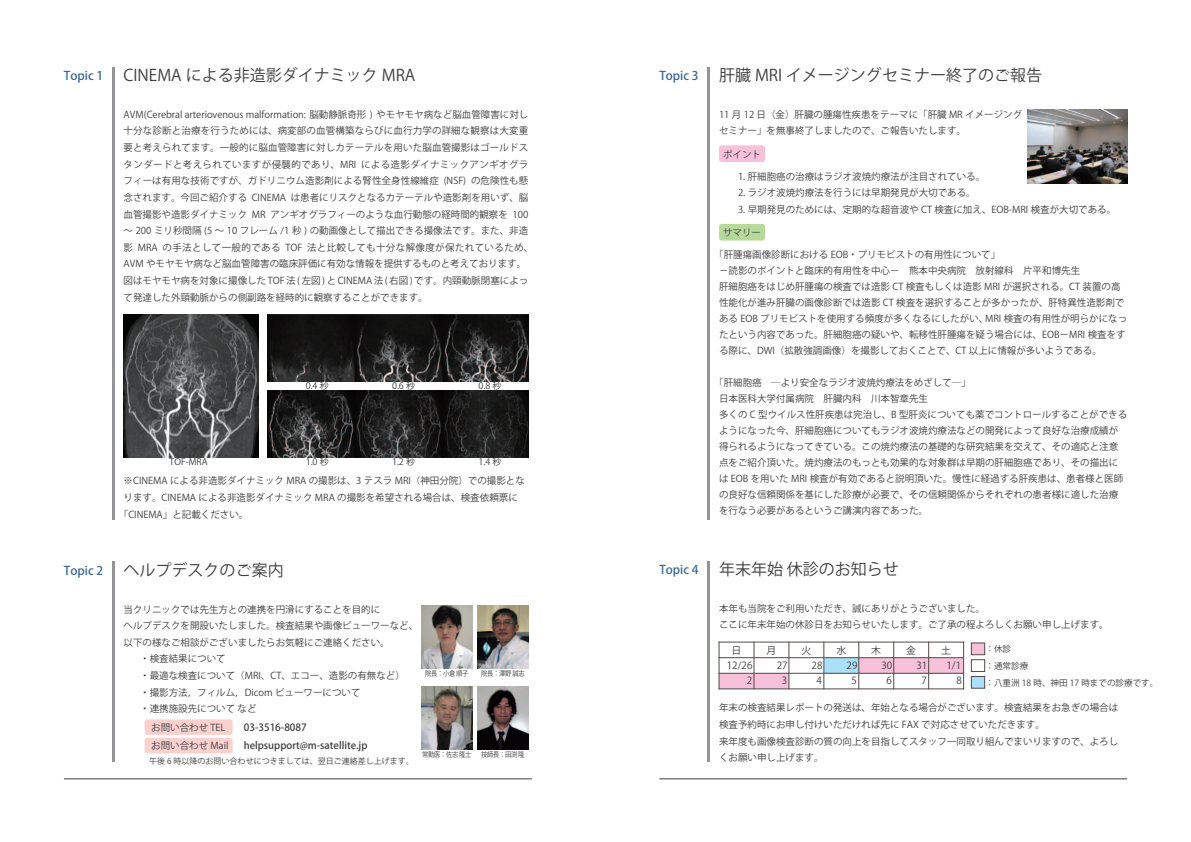
<style>
.page{position:relative;width:1191px;height:842px;background:#fff}
.page>*{position:absolute;margin:0;border:0;box-sizing:border-box;transform-origin:0 0}
.t1{font:16px "Koz Go Pro";color:#3e3e3f}
.t2{font:500 12px "Koz Go Pro";color:#3b6995}
.t3{font:500 10px "Koz Go Pro";color:#3e3e3f}
.t4{font:9.9px "Koz Go Pro";letter-spacing:.005em;color:#3e3e3f}
.t5{font:9.5px/16.6px "Koz Go Pro";color:#3e3e3f}
.t6{font:9px "Koz Go Pro";color:#3e3e3f}
.t7{font:8.6px "Koz Go Pro";color:#3e3e3f}
.t8{font:8px "Koz Go Pro";color:#3e3e3f}
.t9{font:7px "Koz Go Pro";letter-spacing:-.05em;color:#3e3e3f;scale:.9 1}
</style>
<div class="page">
<hr style="left:64px;top:778px;width:468px;height:1px;background:#3e3e3f">
<hr style="left:659px;top:778px;width:468px;height:1px;background:#3e3e3f">
<hr style="left:707px;top:67px;width:3px;height:17px;background:#939498">
<hr style="left:707px;top:578px;width:3px;height:184px;background:#939498">
<hr style="left:707px;top:84px;width:3px;height:436px;background:#939498">
<hr style="left:112px;top:84px;width:2px;height:436px;background:#939498">
<svg style="left:112px;top:67px;width:2px;height:17px"></svg>
<hr style="left:112px;top:579px;width:2px;height:183px;background:#939498">
<hr style="left:707px;top:561px;width:3px;height:17px;background:#939498">
<svg style="left:112px;top:562px;width:2px;height:17px"></svg>
<img style="left:124px;top:314px;width:135px;height:143px">
<img style="left:268px;top:314px;width:260px;height:67px">
<img style="left:268px;top:391px;width:260px;height:66px">
<div style="left:145px;top:719px;width:88px;height:16px;background:#fbd1d0;border-radius:3px"></div>
<div style="left:145px;top:738px;width:88px;height:15px;background:#fbd1d0;border-radius:3px"></div>
<div style="left:824px;top:658px;width:34px;height:15px;background:#aae0f9"></div>
<div style="left:719px;top:673px;width:70px;height:15px;background:#f7c1d9"></div>
<div style="left:858px;top:658px;width:105px;height:15px;background:#f7c1d9"></div>
<hr style="left:719px;top:642px;width:1px;height:47px;background:#524a47">
<hr style="left:753px;top:642px;width:1px;height:47px;background:#524a47">
<hr style="left:788px;top:642px;width:1px;height:47px;background:#524a47">
<hr style="left:823px;top:642px;width:1px;height:47px;background:#524a47">
<hr style="left:858px;top:642px;width:1px;height:47px;background:#524a47">
<hr style="left:893px;top:642px;width:1px;height:47px;background:#524a47">
<hr style="left:928px;top:642px;width:1px;height:47px;background:#524a47">
<hr style="left:963px;top:642px;width:1px;height:47px;background:#524a47">
<hr style="left:719px;top:642px;width:244px;height:1px;background:#524a47">
<hr style="left:719px;top:657px;width:244px;height:1px;background:#524a47">
<hr style="left:719px;top:673px;width:244px;height:1px;background:#524a47">
<hr style="left:719px;top:689px;width:244px;height:1px;background:#524a47">
<div style="left:971px;top:643px;width:14px;height:12px;background:#f7c1d9;border:1px solid #524a47"></div>
<div style="left:971px;top:659px;width:14px;height:13px;border:1px solid #524a47"></div>
<div style="left:971px;top:676px;width:14px;height:12px;background:#aae0f9;border:1px solid #524a47"></div>
<div style="left:719px;top:224px;width:46px;height:17px;background:#b6da9b;border-radius:3px"></div>
<div style="left:719px;top:145px;width:46px;height:17px;background:#f7c1d9;border-radius:3px"></div>
<img style="left:1028px;top:109px;width:99px;height:75px">
<img style="left:421px;top:605px;width:51px;height:64px">
<img style="left:477px;top:605px;width:51px;height:64px">
<img style="left:421px;top:686px;width:51px;height:64px">
<img style="left:477px;top:686px;width:51px;height:64px">
<p class="t2" style="left:64px;top:68px;width:41px">Topic 1</p>
<h1 class="t1" style="left:124px;top:65px;width:293px">CINEMA による非造影ダイナミック MRA</h1>
<p class="t5" style="left:124px;top:106px;width:411px">AVM(Cerebral arteriovenous malformation: 脳動静脈奇形 ) やモヤモヤ病など脳血管障害に対し十分な診断と治療を行うためには、病変部の血管構築ならびに血行力学の詳細な観察は大変重要と考えられてます。一般的に脳血管障害に対しカテーテルを用いた脳血管撮影はゴールドスタンダードと考えられていますが侵襲的であり、MRI による造影ダイナミックアンギオグラフィーは有用な技術ですが、ガドリニウム造影剤による腎性全身性線維症 (NSF) の危険性も懸念されます。今回ご紹介する CINEMA は患者にリスクとなるカテーテルや造影剤を用いず、脳血管撮影や造影ダイナミック MR アンギオグラフィーのような血行動態の経時間的観察を 100～ 200 ミリ秒間隔 (5 ～ 10 フレーム /1 秒 ) の動画像として描出できる撮像法です。また、非造影 MRA の手法として一般的である TOF 法と比較しても十分な解像度が保たれているため、AVM やモヤモヤ病など脳血管障害の臨床評価に有効な情報を提供するものと考えております。図はモヤモヤ病を対象に撮像した TOF 法 ( 左図 ) と CINEMA 法 ( 右図 ) です。内頸動脈閉塞によって発達した外頸動脈からの側副路を経時的に観察することができます。</p>
<p class="t6" style="left:306px;top:380px;width:25px">0.4 秒</p>
<p class="t6" style="left:392px;top:380px;width:25px">0.6 秒</p>
<p class="t6" style="left:478px;top:380px;width:25px">0.8 秒</p>
<p class="t6" style="left:306px;top:456px;width:25px">1.0 秒</p>
<p class="t6" style="left:392px;top:456px;width:25px">1.2 秒</p>
<p class="t6" style="left:478px;top:456px;width:25px">1.4 秒</p>
<p class="t5" style="left:124px;top:473px;width:403px">※CINEMA による非造影ダイナミック MRA の撮影は、3 テスラ MRI（神田分院）での撮影とな</p>
<p class="t5" style="left:124px;top:489px;width:396px">ります。CINEMA による非造影ダイナミック MRA の撮影を希望される場合は、検査依頼票に</p>
<p class="t5" style="left:119px;top:506px;width:131px">「CINEMA」と記載ください。</p>
<p class="t6" style="left:170px;top:456px;width:40px">TOF-MRA</p>
<p class="t2" style="left:659px;top:68px;width:41px">Topic 3</p>
<h1 class="t1" style="left:719px;top:65px;width:324px">肝臓 MRI イメージングセミナー終了のご報告</h1>
<p class="t5" style="left:719px;top:106px;width:305px">11 月 12 日（金）肝臓の腫瘍性疾患をテーマに「肝臓 MR イメージングセミナー」を無事終了しましたので、ご報告いたします。</p>
<p class="t5" style="left:723px;top:146px;width:39px">ポイント</p>
<p class="t5" style="left:719px;top:168px;width:399px">　　1. 肝細胞癌の治療はラジオ波焼灼療法が注目されている。<br>　　2. ラジオ波焼灼療法を行うには早期発見が大切である。<br>　　3. 早期発見のためには、定期的な超音波や CT 検査に加え、EOB-MRI 検査が大切である。</p>
<p class="t5" style="left:723px;top:225px;width:39px">サマリー</p>
<p class="t5" style="left:719px;top:247px;width:410px;line-height:16px;text-indent:-5px">「肝腫瘍画像診断における EOB・プリモビストの有用性について」<br>－読影のポイントと臨床的有用性を中心－　熊本中央病院　放射線科　片平和博先生<br>肝細胞癌をはじめ肝腫瘍の検査では造影 CT 検査もしくは造影 MRI が選択される。CT 装置の高性能化が進み肝臓の画像診断では造影 CT 検査を選択することが多かったが、肝特異性造影剤である EOB プリモビストを使用する頻度が多くなるにしたがい、MRI 検査の有用性が明らかになったという内容であった。肝細胞癌の疑いや、転移性肝腫瘍を疑う場合には、EOB－MRI 検査をする際に、DWI（拡散強調画像）を撮影しておくことで、CT 以上に情報が多いようである。</p>
<p class="t5" style="left:719px;top:375px;width:410px;line-height:16px;text-indent:-5px">「肝細胞癌　―より安全なラジオ波焼灼療法をめざして―」<br>日本医科大学付属病院　肝臓内科　川本智章先生<br>多くの C 型ウイルス性肝疾患は完治し、B 型肝炎についても薬でコントロールすることができるようになった今、肝細胞癌についてもラジオ波焼灼療法などの開発によって良好な治療成績が得られるようになってきている。この焼灼療法の基礎的な研究結果を交えて、その適応と注意点をご紹介頂いた。焼灼療法のもっとも効果的な対象群は早期の肝細胞癌であり、その描出には EOB を用いた MRI 検査が有効であると説明頂いた。慢性に経過する肝疾患は、患者様と医師の良好な信頼関係を基にした診療が必要で、その信頼関係からそれぞれの患者様に適した治療を行なう必要があるというご講演内容であった。</p>
<p class="t2" style="left:64px;top:563px;width:41px">Topic 2</p>
<h1 class="t1" style="left:124px;top:560px;width:162px">ヘルプデスクのご案内</h1>
<p class="t2" style="left:659px;top:562px;width:41px">Topic 4</p>
<h1 class="t1" style="left:719px;top:559px;width:181px">年末年始 休診のお知らせ</h1>
<p class="t5" style="left:124px;top:601px;width:296px">当クリニックでは先生方との連携を円滑にすることを目的に<br>ヘルプデスクを開設いたしました。検査結果や画像ビューワーなど、以下の様なご相談がございましたらお気軽にご連絡ください。<br>　　・検査結果について<br>　　・最適な検査について（MRI、CT、エコー、造影の有無など）<br>　　・撮影方法，フィルム，Dicom ビューワーについて<br>　　・連携施設先について など</p>
<p class="t5" style="left:151px;top:720px;width:76px">お問い合わせ TEL</p>
<p class="t3" style="left:244px;top:721px;width:65px">03-3516-8087</p>
<p class="t5" style="left:151px;top:738px;width:79px">お問い合わせ Mail</p>
<p class="t3" style="left:244px;top:739px;width:125px">helpsupport@m-satellite.jp</p>
<p class="t8" style="left:149px;top:756px;width:266px">午後 6 時以降のお問い合わせにつきましては、翌日ご連絡差し上げます。</p>
<p class="t9" style="left:425px;top:668px;width:50px">院長：小倉 順子</p>
<p class="t9" style="left:481px;top:668px;width:50px">院長：澤野 誠志</p>
<p class="t9" style="left:422px;top:749px;width:56px">常勤医：佐志 隆士</p>
<p class="t9" style="left:481px;top:749px;width:50px">技師長：田渕 隆</p>
<p class="t5" style="left:719px;top:600px;width:391px">本年も当院をご利用いただき、誠にありがとうございました。<br>ここに年末年始の休診日をお知らせいたします。ご了承の程よろしくお願い申し上げます。</p>
<p class="t4" style="left:731px;top:644px;width:11px">日</p>
<p class="t4" style="left:766px;top:644px;width:11px">月</p>
<p class="t4" style="left:801px;top:644px;width:11px">火</p>
<p class="t4" style="left:836px;top:644px;width:11px">水</p>
<p class="t4" style="left:871px;top:644px;width:11px">木</p>
<p class="t4" style="left:906px;top:644px;width:11px">金</p>
<p class="t4" style="left:941px;top:644px;width:11px">土</p>
<p class="t4" style="left:726px;top:659px;width:27px">12/26</p>
<p class="t4" style="left:776px;top:659px;width:12px">27</p>
<p class="t4" style="left:811px;top:659px;width:12px">28</p>
<p class="t4" style="left:846px;top:659px;width:12px">29</p>
<p class="t4" style="left:881px;top:659px;width:12px">30</p>
<p class="t4" style="left:916px;top:659px;width:12px">31</p>
<p class="t4" style="left:946px;top:659px;width:16px">1/1</p>
<p class="t4" style="left:746px;top:674px;width:7px">2</p>
<p class="t4" style="left:781px;top:674px;width:7px">3</p>
<p class="t4" style="left:816px;top:674px;width:7px">4</p>
<p class="t4" style="left:851px;top:674px;width:7px">5</p>
<p class="t4" style="left:886px;top:674px;width:7px">6</p>
<p class="t4" style="left:921px;top:674px;width:7px">7</p>
<p class="t4" style="left:956px;top:674px;width:7px">8</p>
<p class="t7" style="left:985px;top:643px;width:27px">：休診</p>
<p class="t7" style="left:985px;top:677px;width:174px">：八重洲 18 時、神田 17 時までの診療です。</p>
<p class="t7" style="left:985px;top:660px;width:44px">：通常診療</p>
<p class="t5" style="left:719px;top:700px;width:401px">年末の検査結果レポートの発送は、年始となる場合がございます。検査結果をお急ぎの場合は検査予約時にお申し付けいただければ先に FAX で対応させていただきます。<br>来年度も画像検査診断の質の向上を目指してスタッフ一同取り組んでまいりますので、よろしくお願い申し上げます。</p>
</div>
